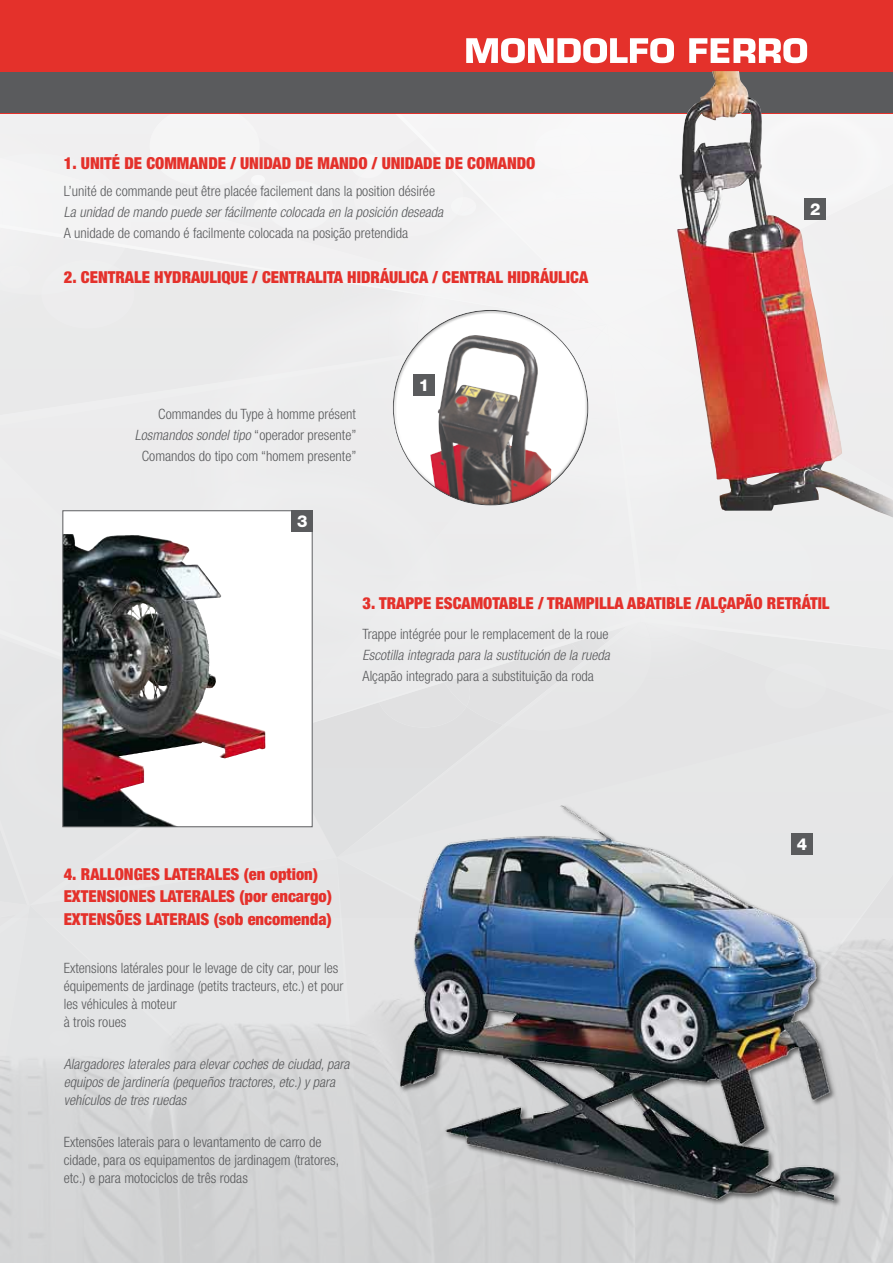
<style>
.page{position:relative;width:893px;height:1263px;background:#fff}
.page>*{position:absolute;margin:0;border:0;box-sizing:border-box;transform-origin:0 0}
.t1{font:900 condensed 16.5px/22.8px "Helvetica Neue LT Std";color:#e4312b}
.t2{font:800 16.5px "Helvetica Neue LT Std";color:#fff}
.t3{font:300 condensed 14.25px/18px "Helvetica Neue LT Std";color:#5a5b5d}
.t4{font:italic 300 condensed 14.25px/18px "Helvetica Neue LT Std";color:#5a5b5d}
.s1{font-style:italic}
</style>
<div class="page">
<div style="left:0;top:0;width:893px;height:1263px;background:linear-gradient(to bottom,#fff,#d3d4d5)"></div>
<div style="left:0;top:0;width:893px;height:113px;background:#e4312b"></div>
<div style="left:397px;top:341px;width:191px;height:165px;background:#000;opacity:.26"></div>
<svg style="left:0;top:38px;width:674px;height:449px"></svg>
<svg style="left:689px;top:38px;width:119px;height:26px"></svg>
<div style="left:413px;top:374px;width:21px;height:21px;background:#5a5b5d"></div>
<img style="left:677px;top:71px;width:216px;height:447px">
<svg style="left:64px;top:512px;width:247px;height:313px"></svg>
<img style="left:64px;top:534px;width:115px;height:291px">
<div style="left:62px;top:510px;width:251px;height:317px;border:1px solid #5a5b5d"></div>
<div style="left:291px;top:510px;width:22px;height:21px;background:#5a5b5d"></div>
<div style="left:399px;top:804px;width:442px;height:403px;background:#000;opacity:.55"></div>
<img style="left:400px;top:805px;width:434px;height:403px">
<p class="t1" style="left:64px;top:151px;width:473px">1. UNITÉ DE COMMANDE / UNIDAD DE MANDO / UNIDADE DE COMANDO</p>
<p class="t3" style="left:64px;top:182px;width:373px">L’unité de commande peut être placée facilement dans la position désirée</p>
<p class="t4" style="left:64px;top:203px;width:384px">La unidad de mando puede serfácilmente colocada en la posición deseada</p>
<p class="t3" style="left:64px;top:224px;width:346px">A unidade de comando é facilmente colocada na posição pretendida</p>
<p class="t1" style="left:64px;top:265px;width:526px">2. CENTRALE HYDRAULIQUE / CENTRALITA HIDRÁULICA / CENTRAL HIDRÁULICA</p>
<p class="t3" style="left:135px;top:403px;width:223px;line-height:21px;text-align:right">Commandes du Type à homme présent<br><span class="s1">Losmandossondeltipo</span> “operador presente”<br>Comandos do tipo com “homem presente”</p>
<p class="t2" style="left:297px;top:511px;width:12px">3</p>
<p class="t2" style="left:419px;top:375px;width:12px">1</p>
<p class="t2" style="left:810px;top:199px;width:12px">2</p>
<p class="t1" style="left:363px;top:591px;width:469px">3. TRAPPE ESCAMOTABLE / TRAMPILLA ABATIBLE /ALÇAPÃO RETRÁTIL</p>
<p class="t3" style="left:363px;top:625px;width:248px">Trappe intégrée pour le remplacement de la roue</p>
<p class="t4" style="left:363px;top:646px;width:252px">Escotilla integrada para la sustitución de la rueda</p>
<p class="t3" style="left:363px;top:667px;width:233px">Alçapão integrado para a substituição da roda</p>
<p class="t1" style="left:64px;top:862px;width:270px">4. RALLONGES LATERALES (en option)<br>EXTENSIONES LATERALES (por encargo)<br>EXTENSÕES LATERAIS (sob encomenda)</p>
<p class="t3" style="left:64px;top:959px;width:281px">Extensions latérales pour le levage de city car, pour les équipements de jardinage (petits tracteurs, etc.) et pour les véhicules à moteur<br>à trois roues</p>
<p class="t4" style="left:64px;top:1055px;width:290px">Alargadoreslateralespara elevarcochesde ciudad,para equiposde jardinería (pequeñostractores,etc.) ypara vehículosde tresruedas</p>
<p class="t3" style="left:64px;top:1133px;width:277px">Extensões laterais para o levantamento de carro de cidade, para os equipamentos de jardinagem (tratores, etc.) e para motociclos de três rodas</p>
<p class="t2" style="left:797px;top:834px;width:12px">4</p>
</div>
